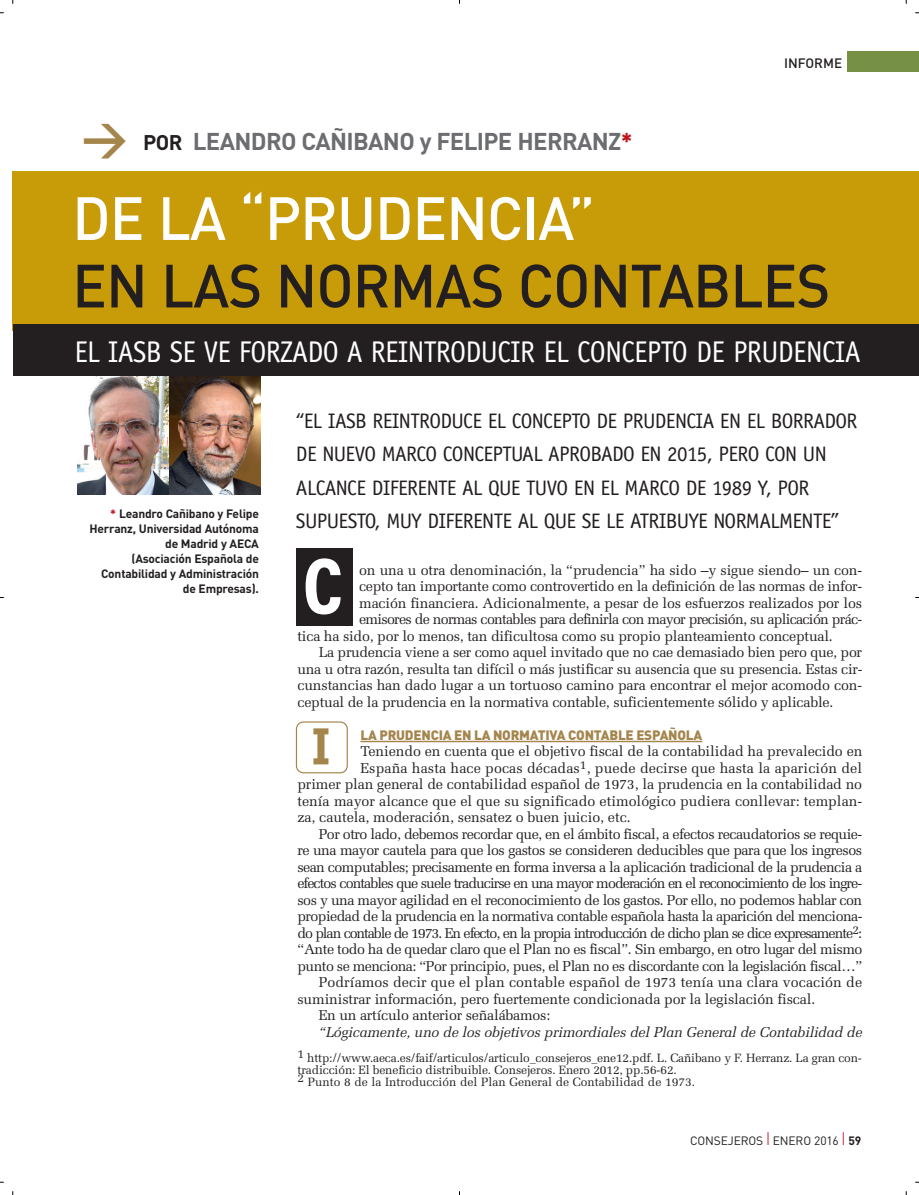
<style>
.page{position:relative;width:919px;height:1195px;background:#fff}
.page>*{position:absolute;margin:0;border:0;box-sizing:border-box;transform-origin:0 0}
.t1{font:700 79.35px "Letter Gothic Text";color:#fff}
.t2{font:500 60px "DIN";letter-spacing:-.015em;color:#231f20;scale:.96 1}
.t3{font:500 60px "DIN";letter-spacing:-.015em;color:#fff;scale:.96 1}
.t4{font:700 52.35px "Letter Gothic Text";color:#a4854c}
.t5{font:30px "Officina Sans";letter-spacing:-.02em;color:#fff;scale:.96 1}
.t6{font:700 24px "DIN";letter-spacing:-.025em;color:#6c6d70}
.t7{font:21px/33px "Officina Sans";letter-spacing:-.03em;color:#231f20}
.t8{font:14.25px "Melior";letter-spacing:-.02em;color:#231f20}
.t9{font:14.25px "Melior";letter-spacing:-.04em;color:#231f20}
.t10{font:14.25px "Melior";letter-spacing:.005em;color:#231f20}
.t11{font:14.25px "Melior";letter-spacing:-.065em;color:#231f20}
.t12{font:14.25px "Melior";letter-spacing:-.07em;color:#231f20}
.t13{font:14.25px "Melior";letter-spacing:-.05em;color:#231f20}
.t14{font:italic 14.25px "Melior";letter-spacing:-.015em;color:#231f20}
.t15{font:900 13.5px "DIN";letter-spacing:-.015em;color:#a4854c}
.t16{font:500 13.5px "DIN";color:#231f20}
.t17{font:12px/12px "Melior";letter-spacing:-.01em;color:#231f20}
.t18{font:700 12px/15px "DIN";letter-spacing:-.015em;color:#231f20;text-align:right}
.t19{font:12px "DIN";letter-spacing:-.01em;color:#231f20}
.s1{font-size:45px;color:#a4854c}
.s2{font-size:21px;color:#231f20}
.s3{color:#c4121a}
.s4{font-size:18px;color:#cd1330}
.s5{font-weight:700}
</style>
<div class="page">
<div style="left:847px;top:51px;width:71px;height:21px;background:#769046"></div>
<hr style="left:360px;top:741px;width:342px;height:1px;background:#a4854c">
<div style="left:296px;top:547px;width:57px;height:78px;background:#231f20"></div>
<img style="left:77px;top:376px;width:92px;height:119px">
<img style="left:169px;top:376px;width:92px;height:119px">
<div style="left:13px;top:171px;width:905px;height:159px;background:#c89c08"></div>
<div style="left:13px;top:325px;width:905px;height:51px;background:#231f20"></div>
<svg style="left:296px;top:721px;width:52px;height:52px"></svg>
<p class="t16" style="left:784px;top:58px;width:60px">INFORME</p>
<h3 class="t6" style="left:82px;top:133px;width:552px"><span class="s1">&gt;</span> <span class="s2">POR</span> LEANDRO CAÑIBANO y FELIPE HERRANZ<span class="s3">*</span></h3>
<h2 class="t3" style="left:72px;top:197px;width:546px">DE LA “PRUDENCIA”</h2>
<h2 class="t2" style="left:72px;top:265px;width:791px">EN LAS NORMAS CONTABLES</h2>
<h3 class="t5" style="left:74px;top:340px;width:820px">EL IASB SE VE FORZADO A REINTRODUCIR EL CONCEPTO DE PRUDENCIA</h3>
<p class="t18" style="left:90px;top:507px;width:171px"><span class="s3">*</span> Leandro Cañibano y Felipe<br>Herranz, Universidad Autónoma de Madrid y AECA<br>(Asociación Española de<br>Contabilidad y Administración de Empresas).</p>
<h3 class="t7" style="left:296px;top:407px;width:563px">“EL IASB REINTRODUCE EL CONCEPTO DE PRUDENCIA EN EL BORRADOR DE NUEVO MARCO CONCEPTUAL APROBADO EN 2015, PERO CON UN ALCANCE DIFERENTE AL QUE TUVO EN EL MARCO DE 1989 Y, POR SUPUESTO, MUY DIFERENTE AL QUE SE LE ATRIBUYE NORMALMENTE”</h3>
<h1 class="t1" style="left:303px;top:557px;width:42px">C</h1>
<p class="t8" style="left:359px;top:564px;width:504px">on una u otra denominación, la “prudencia” ha sido –y sigue siendo– un con-</p>
<p class="t8" style="left:359px;top:580px;width:504px">cepto tan importante como controvertido en la definición de las normas de infor-</p>
<p class="t8" style="left:359px;top:597px;width:504px">mación financiera. Adicionalmente, a pesar de los esfuerzos realizados por los</p>
<p class="t13" style="left:359px;top:613px;width:504px">emisores de normas contables para definirla con mayor precisión, su aplicación prác-</p>
<p class="t8" style="left:297px;top:630px;width:537px">tica ha sido, por lo menos, tan dificultosa como su propio planteamiento conceptual.</p>
<p class="t8" style="left:319px;top:646px;width:545px">La prudencia viene a ser como aquel invitado que no cae demasiado bien pero que, por</p>
<p class="t8" style="left:297px;top:663px;width:566px">una u otra razón, resulta tan difícil o más justificar su ausencia que su presencia. Estas cir-</p>
<p class="t8" style="left:297px;top:679px;width:566px">cunstancias han dado lugar a un tortuoso camino para encontrar el mejor acomodo con-</p>
<p class="t8" style="left:297px;top:696px;width:537px">ceptual de la prudencia en la normativa contable, suficientemente sólido y aplicable.</p>
<p class="t15" style="left:360px;top:730px;width:343px">LA PRUDENCIA EN LA NORMATIVA CONTABLE ESPAÑOLA</p>
<p class="t8" style="left:360px;top:745px;width:503px">Teniendo en cuenta que el objetivo fiscal de la contabilidad ha prevalecido en</p>
<p class="t10" style="left:360px;top:762px;width:503px">España hasta hace pocas décadas<sup>1</sup>, puede decirse que hasta la aparición del</p>
<p class="t8" style="left:297px;top:778px;width:566px">primer plan general de contabilidad español de 1973, la prudencia en la contabilidad no</p>
<p class="t8" style="left:297px;top:795px;width:566px">tenía mayor alcance que el que su significado etimológico pudiera conllevar: templan-</p>
<p class="t8" style="left:297px;top:811px;width:335px">za, cautela, moderación, sensatez o buen juicio, etc.</p>
<p class="t8" style="left:319px;top:828px;width:545px">Por otro lado, debemos recordar que, en el ámbito fiscal, a efectos recaudatorios se requie-</p>
<p class="t8" style="left:297px;top:844px;width:566px">re una mayor cautela para que los gastos se consideren deducibles que para que los ingresos</p>
<p class="t9" style="left:297px;top:861px;width:566px">sean computables; precisamente en forma inversa a la aplicación tradicional de la prudencia a</p>
<p class="t11" style="left:297px;top:877px;width:566px">efectos contables que suele traducirse en una mayor moderación en el reconocimiento de los ingre-</p>
<p class="t8" style="left:297px;top:894px;width:566px">sos y una mayor agilidad en el reconocimiento de los gastos. Por ello, no podemos hablar con</p>
<p class="t9" style="left:297px;top:910px;width:566px">propiedad de la prudencia en la normativa contable española hasta la aparición del menciona-</p>
<p class="t12" style="left:297px;top:927px;width:566px">do plan contable de 1973. En efecto, en la propia introducción de dicho plan se dice expresamente<sup>2</sup>:</p>
<p class="t8" style="left:297px;top:943px;width:566px">“Ante todo ha de quedar claro que el Plan no es fiscal”. Sin embargo, en otro lugar del mismo</p>
<p class="t9" style="left:297px;top:960px;width:566px">punto se menciona: “Por principio, pues, el Plan no es discordante con la legislación fiscal…”</p>
<p class="t10" style="left:319px;top:976px;width:545px">Podríamos decir que el plan contable español de 1973 tenía una clara vocación de</p>
<p class="t8" style="left:297px;top:993px;width:519px">suministrar información, pero fuertemente condicionada por la legislación fiscal.</p>
<p class="t8" style="left:319px;top:1009px;width:233px">En un artículo anterior señalábamos:</p>
<p class="t14" style="left:319px;top:1026px;width:545px">“Lógicamente, uno de los objetivos primordiales del Plan General de Contabilidad de</p>
<h3 class="t4" style="left:311px;top:727px;width:21px">I</h3>
<p class="t17" style="left:297px;top:1053px;width:566px">1 http://www.aeca.es/faif/articulos/articulo_consejeros_ene12.pdf. L. Cañibano y F. Herranz. La gran con&shy;tradicción: El beneficio distribuible. Consejeros. Enero 2012, pp.56-62.<br>2 Punto 8 de la Introducción del Plan General de Contabilidad de 1973.</p>
<p class="t19" style="left:690px;top:1137px;width:173px">CONSEJEROS <span class="s4">I</span> ENERO 2016 <span class="s4">I</span> <span class="s5">59</span></p>
</div>
